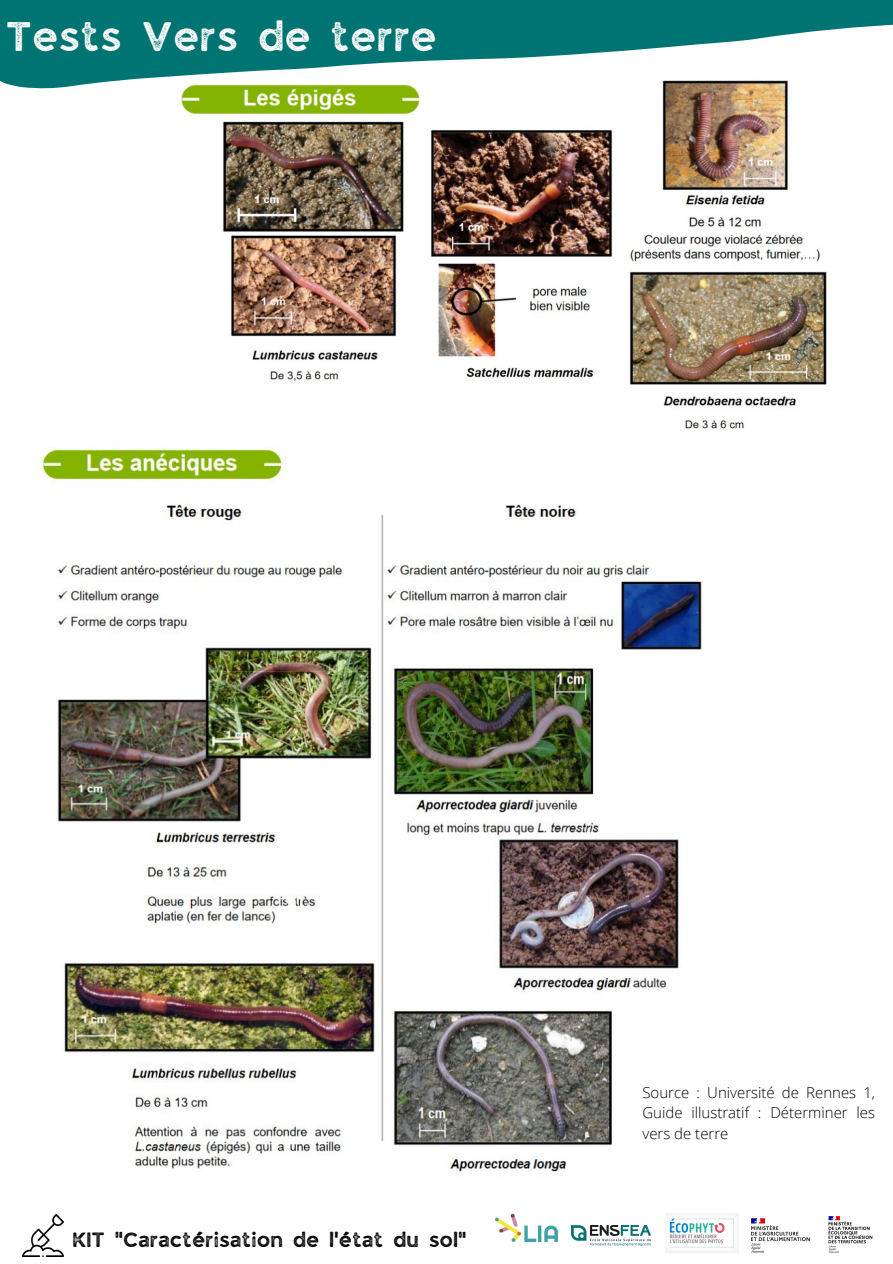
<style>
.page{position:relative;width:893px;height:1264px;background:#fff}
.page>*{position:absolute;margin:0;border:0;box-sizing:border-box;transform-origin:0 0}
.t1{font:39px "JA Jaya Giri Sans Rough";color:#fff}
.t2{font:19.5px "JA Jaya Giri Sans Rough";color:#010101}
.t3{font:300 15px/20.2px "Open Sans";color:#000;text-align:justify}
</style>
<div class="page">
<svg style="left:0;top:0;width:892px;height:89px;fill:#007373"></svg>
<img style="left:174px;top:76px;width:659px;height:353px">
<img style="left:36px;top:447px;width:666px;height:727px">
<img style="left:571px;top:1225px;width:79px;height:20px">
<img style="left:22px;top:1214px;width:42px;height:42px">
<img style="left:495px;top:1213px;width:63px;height:30px">
<img style="left:751px;top:1218px;width:59px;height:35px">
<img style="left:665px;top:1213px;width:73px;height:40px">
<img style="left:828px;top:1216px;width:45px;height:37px">
<p class="t1" style="left:7px;top:20px;width:433px">Tests Vers de terre</p>
<p class="t2" style="left:73px;top:1231px;width:396px">KIT "Caractérisation de l'état du sol"</p>
<p class="t3" style="left:642px;top:1082px;width:234px">Source : Université de Rennes 1, Guide illustratif : Déterminer les vers de terre</p>
</div>
